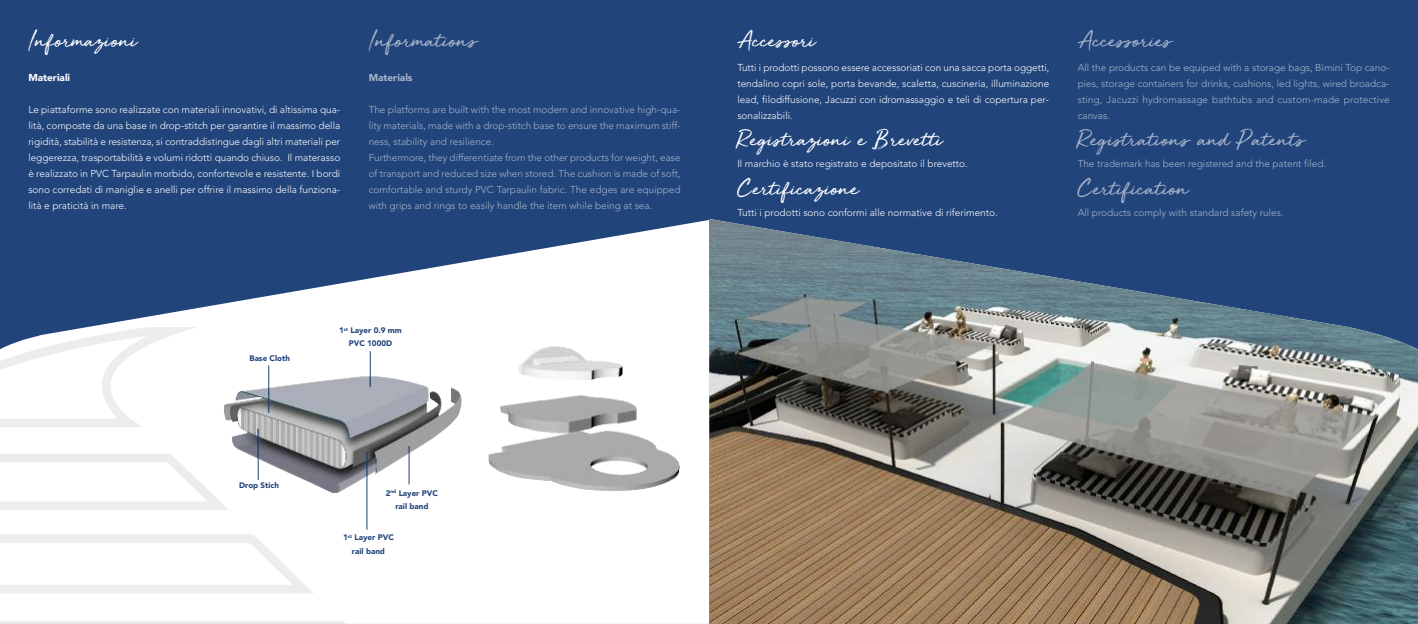
<style>
.page{position:relative;width:1418px;height:624px;background:#fff}
.page>*{position:absolute;margin:0;border:0;box-sizing:border-box;transform-origin:0 0}
.t1{font:24px "Golden Plains";color:#a6b4ca}
.t2{font:24px "Golden Plains";color:#fff}
.t3{font:300 10px/15.9px "Avenir";color:#fff;text-align:justify}
.t4{font:300 10px/15.9px "Avenir";color:#a6b4ca}
.t5{font:900 10px "Avenir";color:#fff}
.t6{font:900 10px "Avenir";color:#a6b4ca}
.t7{font:900 8px/13.1px "Avenir";color:#21447b;text-align:center}
</style>
<div class="page">
<div style="left:0;top:0;width:709px;height:624px;background:#21447b"></div>
<svg style="left:0;top:220px;width:709px;height:404px;fill:#fff"></svg>
<svg style="left:0;top:327px;width:192px;height:104px;background:#f2f4f6"></svg>
<svg style="left:0;top:616px;width:421px;height:8px;background:#f8f8f9"></svg>
<svg style="left:0;top:530px;width:325px;height:67px;background:#fafafa"></svg>
<svg style="left:0;top:449px;width:240px;height:65px;background:#fafafa"></svg>
<div style="left:709px;top:0;width:708px;height:624px;background:#21447b"></div>
<img style="left:709px;top:219px;width:708px;height:405px">
<img style="left:480px;top:322px;width:200px;height:183px">
<img style="left:220px;top:361px;width:249px;height:134px">
<hr style="left:370px;top:351px;width:1px;height:36px;background:#21447b">
<hr style="left:268px;top:365px;width:1px;height:48px;background:#21447b">
<hr style="left:258px;top:429px;width:1px;height:51px;background:#21447b">
<hr style="left:408px;top:446px;width:1px;height:38px;background:#21447b">
<hr style="left:366px;top:452px;width:1px;height:77px;background:#21447b">
<h1 class="t2" style="left:28px;top:29px;width:110px">Informazioni</h1>
<h1 class="t1" style="left:369px;top:29px;width:109px">Informations</h1>
<p class="t5" style="left:28px;top:69px;width:43px">Materiali</p>
<p class="t3" style="left:28px;top:102px;width:313px">Le piattaforme sono realizzate con materiali innovativi, di altissima qua&shy;lità, composte da una base in drop-stitch per garantire il massimo della rigidità, stabilità e resistenza, si contraddistingue dagli altri materiali per leggerezza, trasportabilità e volumi ridotti quando chiuso. Il materasso è realizzato in PVC Tarpaulin morbido, confortevole e resistente. I bordi sono corredati di maniglie e anelli per offrire il massimo della funziona&shy;lità e praticità in mare.</p>
<p class="t6" style="left:369px;top:69px;width:45px">Materials</p>
<p class="t4" style="left:369px;top:102px;width:313px">The platforms are built with the most modern and innovative high-qua&shy;lity materials, made with a drop-stitch base to ensure the maximum stiff&shy;ness, stability and resilience.<br>Furthermore, they differentiate from the other products for weight, ease of transport and reduced size when stored. The cushion is made of soft, comfortable and sturdy PVC Tarpaulin fabric. The edges are equipped with grips and rings to easily handle the item while being at sea.</p>
<p class="t7" style="left:249px;top:352px;width:42px">Base Cloth</p>
<p class="t7" style="left:239px;top:478px;width:41px">Drop Stich</p>
<p class="t7" style="left:339px;top:323px;width:64px">1<sup>st</sup> Layer 0.9 mm<br>PVC 1000D</p>
<p class="t7" style="left:386px;top:486px;width:54px">2<sup>nd</sup> Layer PVC rail band</p>
<p class="t7" style="left:343px;top:531px;width:52px">1<sup>st</sup> Layer PVC rail band</p>
<h1 class="t2" style="left:737px;top:29px;width:79px">Accessori</h1>
<h1 class="t1" style="left:1077px;top:29px;width:95px">Accessories</h1>
<p class="t3" style="left:737px;top:60px;width:313px">Tutti i prodotti possono essere accessoriati con una sacca porta oggetti, tendalino copri sole, porta bevande, scaletta, cuscineria, illuminazione lead, filodiffusione, Jacuzzi con idromassaggio e teli di copertura per&shy;sonalizzabili.</p>
<p class="t4" style="left:1077px;top:60px;width:313px;text-align:justify">All the products can be equiped with a storage bags, Bimini Top cano&shy;pies, storage containers for drinks, cushions, led lights, wired broadca&shy;sting, Jacuzzi hydromassage bathtubs and custom-made protective canvas.</p>
<h1 class="t2" style="left:737px;top:127px;width:206px">Registrazioni e Brevetti</h1>
<h1 class="t1" style="left:1077px;top:127px;width:228px">Registrations and Patents</h1>
<p class="t3" style="left:737px;top:155px;width:232px">Il marchio è stato registrato e depositato il brevetto.</p>
<p class="t4" style="left:1077px;top:155px;width:250px">The trademark has been registered and the patent filed.</p>
<h1 class="t2" style="left:737px;top:176px;width:123px">Certificazione</h1>
<h1 class="t1" style="left:1077px;top:176px;width:112px">Certification</h1>
<p class="t3" style="left:737px;top:204px;width:262px">Tutti i prodotti sono conformi alle normative di riferimento.</p>
<p class="t4" style="left:1077px;top:204px;width:207px">All products comply with standard safety rules.</p>
</div>
